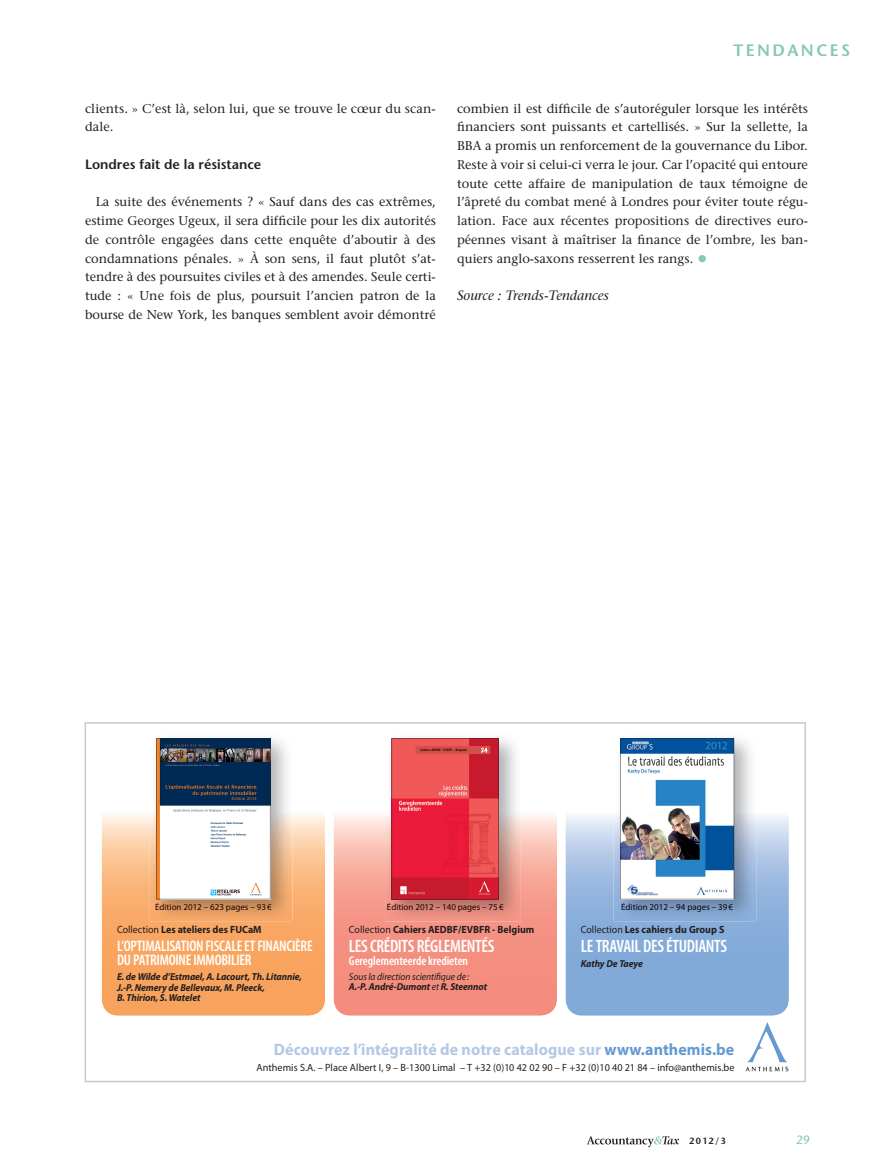
<style>
.page{position:relative;width:893px;height:1170px;background:#fff}
.page>*{position:absolute;margin:0;border:0;box-sizing:border-box;transform-origin:0 0}
.t1{font:600 condensed 18px "Myriad Pro";letter-spacing:-.025em;color:#fff}
.t2{font:700 16.5px "Myriad Pro";letter-spacing:.005em;color:#b3c8e6}
.t3{font:600 16.5px "Stone Sans Std";letter-spacing:.15em;color:#87c8b1}
.t4{font:600 condensed 15.3px/15px "Myriad Pro";letter-spacing:-.015em;color:#fff}
.t5{font:600 13.5px "Stone Sans Std";color:#231f20}
.t6{font:italic 500 13.5px "Stone Serif Std";color:#231f20}
.t7{font:500 12.75px/18.8px "Stone Serif Std";color:#231f20;text-align:justify}
.t8{font:600 condensed 12.75px "Myriad Pro";letter-spacing:-.005em;color:#fff}
.t9{font:500 12px "Stone Sans Std";color:#87c8b1}
.t10{font:700 10.5px "Myriad Pro";color:#231f20;scale:.95 1}
.t11{font:10.5px "Myriad Pro";letter-spacing:.005em;color:#231f20}
.t12{font:italic 700 10.05px/10.5px "Myriad Pro";letter-spacing:-.01em;color:#231f20;scale:.95 1}
.t13{font:italic 10.05px/10.5px "Myriad Pro";letter-spacing:-.01em;color:#231f20;scale:.95 1}
.t14{font:9px "Myriad Pro";color:#1d0100}
.t15{font:9px "Myriad Pro";color:#210000}
.t16{font:9px "Myriad Pro";color:#01061a}
.t17{font:600 9px "Stone Sans Std";color:#231f20}
.s1{font-size:21px;color:#87c8b1}
.s2{color:#1d0200}
.s3{color:#01051a}
.s4{font-weight:400}
.s5{font-weight:700}
.s6{color:#659ad1}
</style>
<div class="page">
<svg style="left:587px;top:1136px;width:92px;height:10px"></svg>
<svg style="left:85px;top:722px;width:721px;height:360px"></svg>
<img style="left:746px;top:1022px;width:42px;height:49px">
<svg style="left:102px;top:811px;width:223px;height:204px;background:#f9af71"></svg>
<svg style="left:565px;top:811px;width:224px;height:204px;background:#91b4dd"></svg>
<svg style="left:334px;top:811px;width:223px;height:204px;background:#f59c8e"></svg>
<img style="left:150px;top:731px;width:142px;height:190px">
<img style="left:156px;top:910px;width:99px;height:2px">
<svg style="left:156px;top:738px;width:116px;height:172px"></svg>
<img style="left:614px;top:731px;width:142px;height:190px">
<img style="left:622px;top:910px;width:105px;height:2px">
<img style="left:620px;top:738px;width:114px;height:172px">
<img style="left:385px;top:731px;width:136px;height:190px">
<img style="left:388px;top:903px;width:109px;height:9px">
<svg style="left:392px;top:738px;width:111px;height:172px;background:#de3e4a"></svg>
<p class="t7" style="left:85px;top:100px;width:352px">clients. » C’est là, selon lui, que se trouve le cœur du scan&shy;dale.</p>
<p class="t5" style="left:85px;top:159px;width:178px">Londres fait de la résistance</p>
<p class="t7" style="left:85px;top:194px;width:352px;text-indent:11px">La suite des événements ? « Sauf dans des cas extrêmes, estime Georges Ugeux, il sera difficile pour les dix autorités de contrôle engagées dans cette enquête d’aboutir à des condamnations pénales. » À son sens, il faut plutôt s’at&shy;tendre à des poursuites civiles et à des amendes. Seule certi&shy;tude : « Une fois de plus, poursuit l’ancien patron de la bourse de New York, les banques semblent avoir démontré</p>
<p class="t3" style="left:733px;top:44px;width:118px">TENDANCES</p>
<p class="t7" style="left:457px;top:100px;width:352px">combien il est difficile de s’autoréguler lorsque les intérêts financiers sont puissants et cartellisés. » Sur la sellette, la BBA a promis un renforcement de la gouvernance du Libor.<br>Reste à voir si celui-ci verra le jour. Car l’opacité qui entoure toute cette affaire de manipulation de taux témoigne de l’âpreté du combat mené à Londres pour éviter toute régu&shy;lation. Face aux récentes propositions de directives euro&shy;péennes visant à maîtriser la finance de l’ombre, les ban&shy;quiers anglo-saxons resserrent les rangs. <span class="s1">•</span></p>
<p class="t6" style="left:457px;top:290px;width:153px">Source : Trends-Tendances</p>
<p class="t14" style="left:155px;top:903px;width:118px"><span class="s2">Édit</span>ion 2012 – 623 pages – 93€</p>
<p class="t16" style="left:621px;top:903px;width:114px">Édition 2012 – 94 pa<span class="s3">ges</span> – 39€</p>
<p class="t10" style="left:349px;top:924px;width:197px"><span class="s4">Collection</span> Cahiers AEDBF/EVBFR - Belgium</p>
<h1 class="t1" style="left:349px;top:939px;width:147px">LES CRÉDITS RÉGLEMENTÉS</h1>
<p class="t8" style="left:349px;top:956px;width:121px">Gereglementeerde kredieten</p>
<p class="t13" style="left:349px;top:971px;width:147px">Sous la direction scientifique de :<br><span class="s5">A.-P. André-Dumont</span> et <span class="s5">R. Steennot</span></p>
<p class="t15" style="left:387px;top:903px;width:118px">Édition 2012 – 140 pages – 75€</p>
<p class="t10" style="left:117px;top:924px;width:154px"><span class="s4">Collection</span> Les ateliers des FUCaM</p>
<p class="t4" style="left:117px;top:939px;width:197px">L’OPTIMALISATION FISCALE ET FINANCIÈRE<br>DU PATRIMOINE IMMOBILIER</p>
<p class="t12" style="left:117px;top:972px;width:196px">E. de Wilde d’Estmael, A. Lacourt, Th. Litannie,<br>J.-P. Nemery de Bellevaux, M. Pleeck,<br>B. Thirion, S. Watelet</p>
<p class="t10" style="left:581px;top:924px;width:153px"><span class="s4">Collection</span> Les cahiers du Group S</p>
<h1 class="t1" style="left:581px;top:939px;width:148px">LE TRAVAIL DES ÉTUDIANTS</h1>
<p class="t12" style="left:581px;top:958px;width:67px">Kathy De Taeye</p>
<p class="t2" style="left:274px;top:1042px;width:462px">Découvrez l’intégralité de notre catalogue sur <span class="s6">www.anthemis.be</span></p>
<p class="t11" style="left:257px;top:1063px;width:479px">Anthemis S.A. – Place Albert I, 9 – B-1300 Limal – T +32 (0)10 42 02 90 – F +32 (0)10 40 21 84 – info@anthemis.be</p>
<p class="t17" style="left:689px;top:1137px;width:39px">2012/3</p>
<p class="t9" style="left:796px;top:1135px;width:15px">29</p>
</div>
